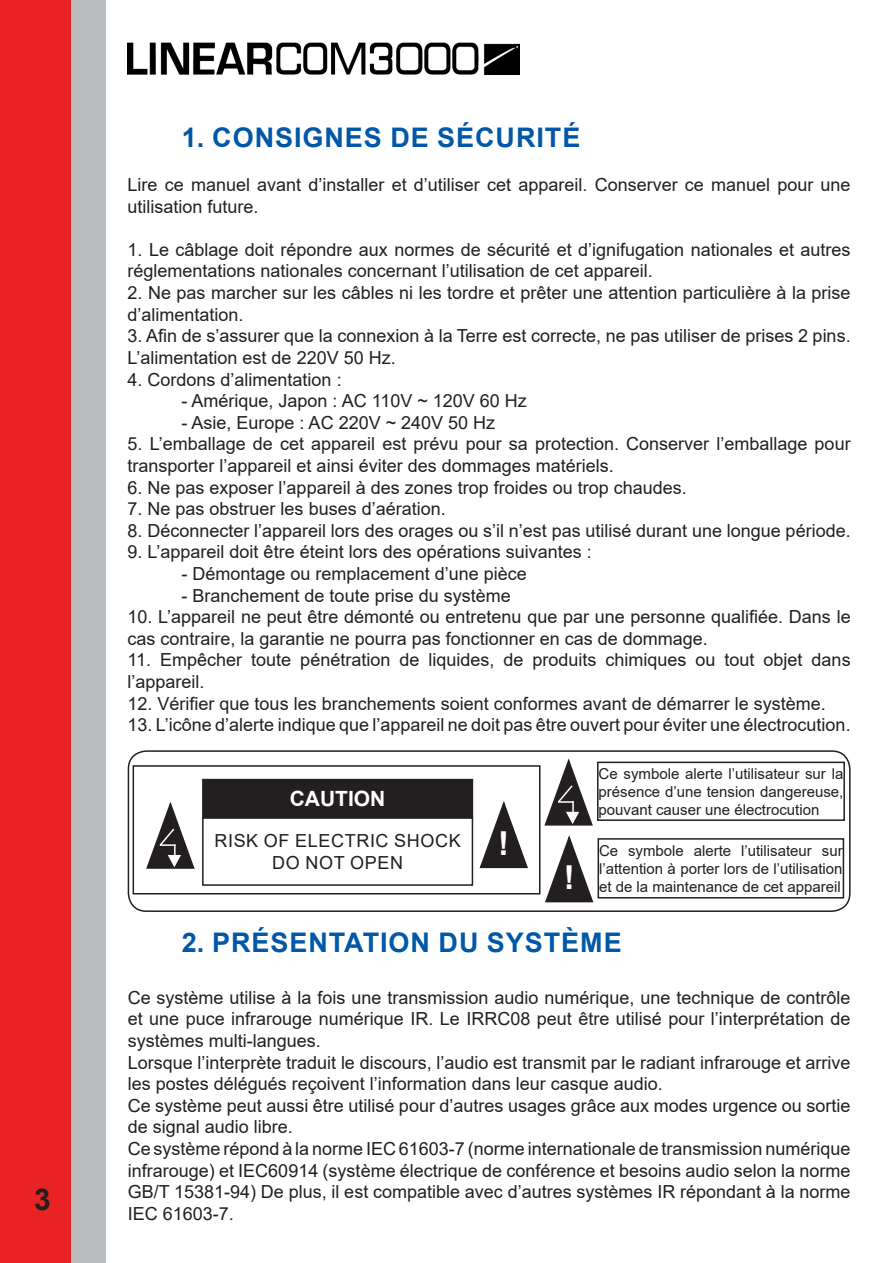
<style>
.page{position:relative;width:893px;height:1263px;background:#fff}
.page>*{position:absolute;margin:0;border:0;box-sizing:border-box;transform-origin:0 0}
.t1{font:700 33px "Arial";color:#fff}
.t2{font:700 30px "Arial";color:#231f20}
.ST_01{font:700 27px "Arial";letter-spacing:.035em;color:#0157a8}
.t3{font:700 21px "Arial";color:#fff}
.t4{font:18px/21.6px "Arial";color:#231f20}
.t5{font:18px "Arial";letter-spacing:.035em;color:#231f20}
.t6{font:15px/18px "Arial";color:#231f20;text-align:justify}
</style>
<div class="page">
<div style="left:0;top:0;width:72px;height:1263px;background:#e92323"></div>
<div style="left:71px;top:0;width:35px;height:1263px;background:#babdc0"></div>
<img style="left:128px;top:43px;width:392px;height:31px">
<div style="left:128px;top:750px;width:723px;height:162px;border:2px solid #231f20;border-radius:18px"></div>
<div style="left:597px;top:762px;width:248px;height:59px;border:2px solid #231f20"></div>
<div style="left:598px;top:838px;width:246px;height:60px;border:2px solid #231f20"></div>
<div style="left:203px;top:779px;width:269px;height:39px;background:#231f20"></div>
<div style="left:202px;top:817px;width:271px;height:69px;border:2px solid #231f20"></div>
<div style="left:133px;top:765px;width:407px;height:129px;border:2px solid #231f20"></div>
<svg style="left:479px;top:801px;width:49px;height:68px"></svg>
<svg style="left:146px;top:802px;width:49px;height:67px"></svg>
<svg style="left:545px;top:835px;width:49px;height:68px"></svg>
<svg style="left:544px;top:759px;width:49px;height:67px"></svg>
<h2 class="t2" style="left:34px;top:1178px;width:18px">3</h2>
<p class="ST_01" style="left:182px;top:119px;width:400px">1. CONSIGNES DE SÉCURITÉ</p>
<p class="t4" style="left:128px;top:174px;width:725px">Lire ce manuel avant d’installer et d’utiliser cet appareil. Conserver ce manuel pour une utilisation future.</p>
<p class="t4" style="left:128px;top:239px;width:725px">1. Le câblage doit répondre aux normes de sécurité et d’ignifugation nationales et autres réglementations nationales concernant l’utilisation de cet appareil.</p>
<p class="t4" style="left:128px;top:282px;width:724px">2. Ne pas marcher sur les câbles ni les tordre et prêter une attention particulière à la prise d’alimentation.</p>
<p class="t4" style="left:128px;top:325px;width:725px">3. Afin de s’assurer que la connexion à la Terre est correcte, ne pas utiliser de prises 2 pins.<br>L’alimentation est de 220V 50 Hz.</p>
<p class="t4" style="left:128px;top:368px;width:216px">4. Cordons d’alimentation :</p>
<p class="t4" style="left:182px;top:390px;width:347px">- Amérique, Japon : AC 110V ~ 120V 60 Hz</p>
<p class="t4" style="left:182px;top:411px;width:315px">- Asie, Europe : AC 220V ~ 240V 50 Hz</p>
<p class="t4" style="left:128px;top:433px;width:725px">5. L’emballage de cet appareil est prévu pour sa protection. Conserver l’emballage pour transporter l’appareil et ainsi éviter des dommages matériels.</p>
<p class="t4" style="left:128px;top:476px;width:561px">6. Ne pas exposer l’appareil à des zones trop froides ou trop chaudes.</p>
<p class="t4" style="left:128px;top:498px;width:320px">7. Ne pas obstruer les buses d’aération.</p>
<p class="t4" style="left:128px;top:519px;width:725px">8. Déconnecter l’appareil lors des orages ou s’il n’est pas utilisé durant une longue période.</p>
<p class="t4" style="left:128px;top:541px;width:466px">9. L’appareil doit être éteint lors des opérations suivantes :</p>
<p class="t4" style="left:182px;top:563px;width:347px">- Démontage ou remplacement d’une pièce</p>
<p class="t4" style="left:182px;top:584px;width:331px">- Branchement de toute prise du système</p>
<p class="t4" style="left:128px;top:606px;width:725px">10. L’appareil ne peut être démonté ou entretenu que par une personne qualifiée. Dans le cas contraire, la garantie ne pourra pas fonctionner en cas de dommage.</p>
<p class="t4" style="left:128px;top:649px;width:725px">11. Empêcher toute pénétration de liquides, de produits chimiques ou tout objet dans l’appareil.</p>
<p class="t4" style="left:128px;top:692px;width:700px">12. Vérifier que tous les branchements soient conformes avant de démarrer le système.</p>
<p class="t4" style="left:128px;top:714px;width:725px">13. L’icône d’alerte indique que l’appareil ne doit pas être ouvert pour éviter une électrocution.</p>
<p class="t6" style="left:598px;top:764px;width:246px">Ce symbole alerte l’utilisateur sur la présence d’une tension dangereuse, pouvant causer une électrocution</p>
<p class="t6" style="left:599px;top:841px;width:245px">Ce symbole alerte l’utilisateur sur l’attention à porter lors de l’utilisation et de la maintenance de cet appareil</p>
<p class="t3" style="left:290px;top:784px;width:97px">CAUTION</p>
<p class="t5" style="left:214px;top:828px;width:248px">RISK OF ELECTRIC SHOCK</p>
<p class="t5" style="left:272px;top:850px;width:132px">DO NOT OPEN</p>
<p class="t1" style="left:498px;top:820px;width:12px">!</p>
<p class="t1" style="left:564px;top:854px;width:12px">!</p>
<p class="ST_01" style="left:182px;top:923px;width:441px">2. PRÉSENTATION DU SYSTÈME</p>
<p class="t4" style="left:128px;top:986px;width:724px;text-align:justify">Ce système utilise à la fois une transmission audio numérique, une technique de contrôle et une puce infrarouge numérique IR. Le IRRC08 peut être utilisé pour l’interprétation de systèmes multi-langues.</p>
<p class="t4" style="left:128px;top:1051px;width:724px">Lorsque l’interprète traduit le discours, l’audio est transmit par le radiant infrarouge et arrive les postes délégués reçoivent l’information dans leur casque audio.</p>
<p class="t4" style="left:128px;top:1094px;width:724px">Ce système peut aussi être utilisé pour d’autres usages grâce aux modes urgence ou sortie de signal audio libre.</p>
<p class="t4" style="left:128px;top:1138px;width:724px;text-align:justify">Ce système répond à la norme IEC 61603-7 (norme internationale de transmission numérique infrarouge) et IEC60914 (système électrique de conférence et besoins audio selon la norme GB/T 15381-94) De plus, il est compatible avec d’autres systèmes IR répondant à la norme IEC 61603-7.</p>
</div>
